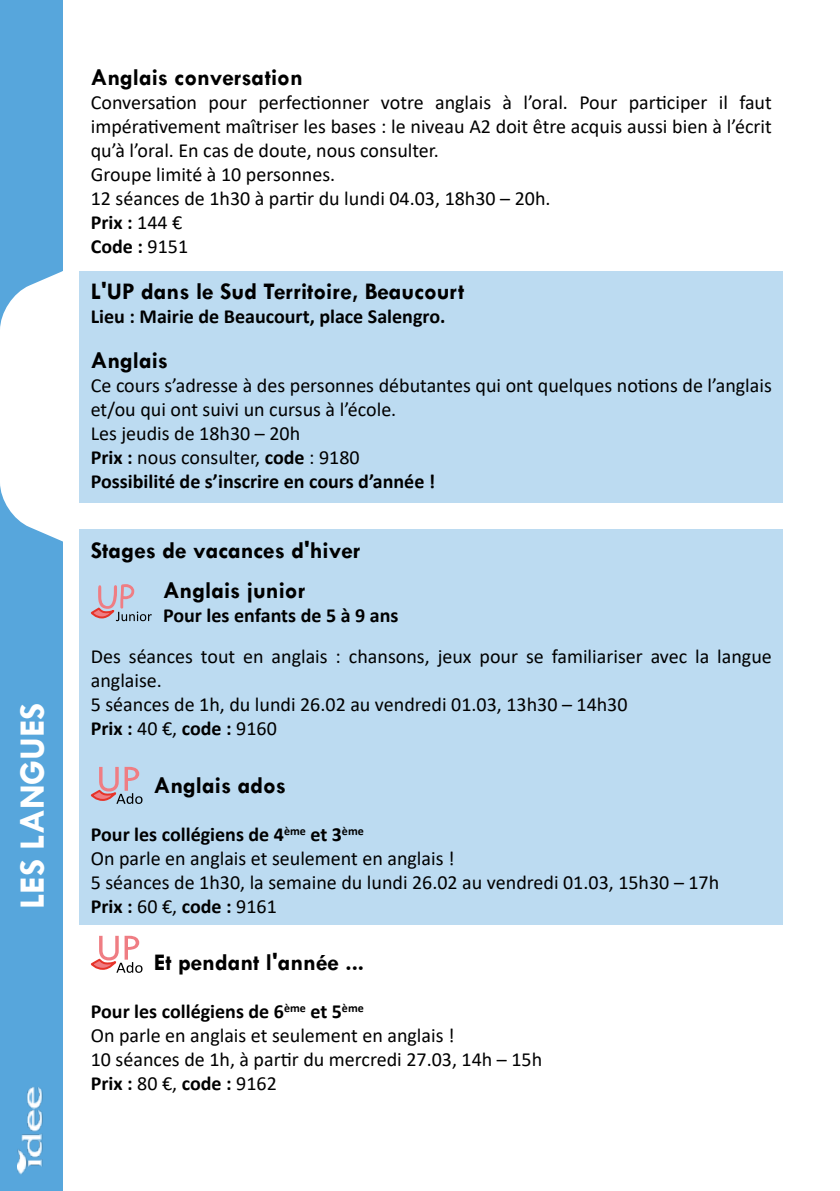
<style>
.page{position:relative;width:840px;height:1191px;background:#fff}
.page>*{position:absolute;margin:0;border:0;box-sizing:border-box;transform-origin:0 0}
.t1{font:700 36px "Tw Cen";color:#fff}
.t2{font:700 24px/40.2px "Tw Cen";color:#000}
.t3{font:20px/24px "Calibri";color:#000}
.t4{font:700 20px "Calibri";color:#000}
.s1{font-weight:700}
</style>
<div class="page">
<div style="left:79px;top:270px;width:703px;height:232px;background:#bcdbf1"></div>
<div style="left:79px;top:528px;width:703px;height:396px;background:#bcdbf1"></div>
<div style="left:0;top:0;width:63px;height:1191px;background:#57a6dc"></div>
<svg style="left:0;top:271px;width:63px;height:271px"></svg>
<img style="left:17px;top:1087px;width:26px;height:87px">
<svg style="left:90px;top:584px;width:62px;height:37px"></svg>
<svg style="left:90px;top:767px;width:52px;height:37px"></svg>
<svg style="left:90px;top:935px;width:52px;height:37px"></svg>
<h1 class="t1" style="left:11px;top:909px;width:208px;rotate:-90deg">LES LANGUES</h1>
<p class="t2" style="left:91px;top:56px;width:213px">Anglais conversation</p>
<p class="t3" style="left:91px;top:89px;width:682px">Conversation pour perfectionner votre anglais à l’oral. Pour participer il faut impérativement maîtriser les bases : le niveau A2 doit être acquis aussi bien à l’écrit qu’à l’oral. En cas de doute, nous consulter.<br>Groupe limité à 10 personnes.<br>12 séances de 1h30 à partir du lundi 04.03, 18h30 – 20h.<br><span class="s1">Prix :</span> 144 €<br><span class="s1">Code :</span> 9151</p>
<p class="t2" style="left:91px;top:270px;width:375px">L'UP dans le Sud Territoire, Beaucourt</p>
<p class="t4" style="left:91px;top:302px;width:356px">Lieu : Mairie de Beaucourt, place Salengro.</p>
<p class="t2" style="left:91px;top:340px;width:79px">Anglais</p>
<p class="t3" style="left:91px;top:373px;width:682px">Ce cours s’adresse à des personnes débutantes qui ont quelques notions de l’anglais et/ou qui ont suivi un cursus à l’école.<br>Les jeudis de 18h30 – 20h<br><span class="s1">Prix :</span> nous consulter, <span class="s1">code</span> : 9180<br><span class="s1">Possibilité de s’inscrire en cours d’année !</span></p>
<p class="t2" style="left:163px;top:530px;width:199px;text-indent:-72px">Stages de vacances d'hiver<br>Anglais junior</p>
<p class="t4" style="left:163px;top:601px;width:237px">Pour les enfants de 5 à 9 ans</p>
<p class="t3" style="left:91px;top:644px;width:682px">Des séances tout en anglais : chansons, jeux pour se familiariser avec la langue anglaise.<br>5 séances de 1h, du lundi 26.02 au vendredi 01.03, 13h30 – 14h30<br><span class="s1">Prix :</span> 40 €, <span class="s1">code :</span> 9160</p>
<p class="t2" style="left:154px;top:764px;width:134px">Anglais ados</p>
<p class="t3" style="left:91px;top:821px;width:629px"><span class="s1">Pour les collégiens de 4</span><sup>ème</sup> <span class="s1">et 3</span><sup>ème<br></sup>On parle en anglais et seulement en anglais !<br>5 séances de 1h30, la semaine du lundi 26.02 au vendredi 01.03, 15h30 – 17h <span class="s1">Prix :</span> 60 €, <span class="s1">code :</span> 9161</p>
<p class="t2" style="left:154px;top:941px;width:212px">Et pendant l'année ...</p>
<p class="t3" style="left:91px;top:998px;width:452px"><span class="s1">Pour les collégiens de 6</span><sup>ème</sup> <span class="s1">et 5</span><sup>ème<br></sup>On parle en anglais et seulement en anglais !<br>10 séances de 1h, à partir du mercredi 27.03, 14h – 15h <span class="s1">Prix :</span> 80 €, <span class="s1">code :</span> 9162</p>
</div>
